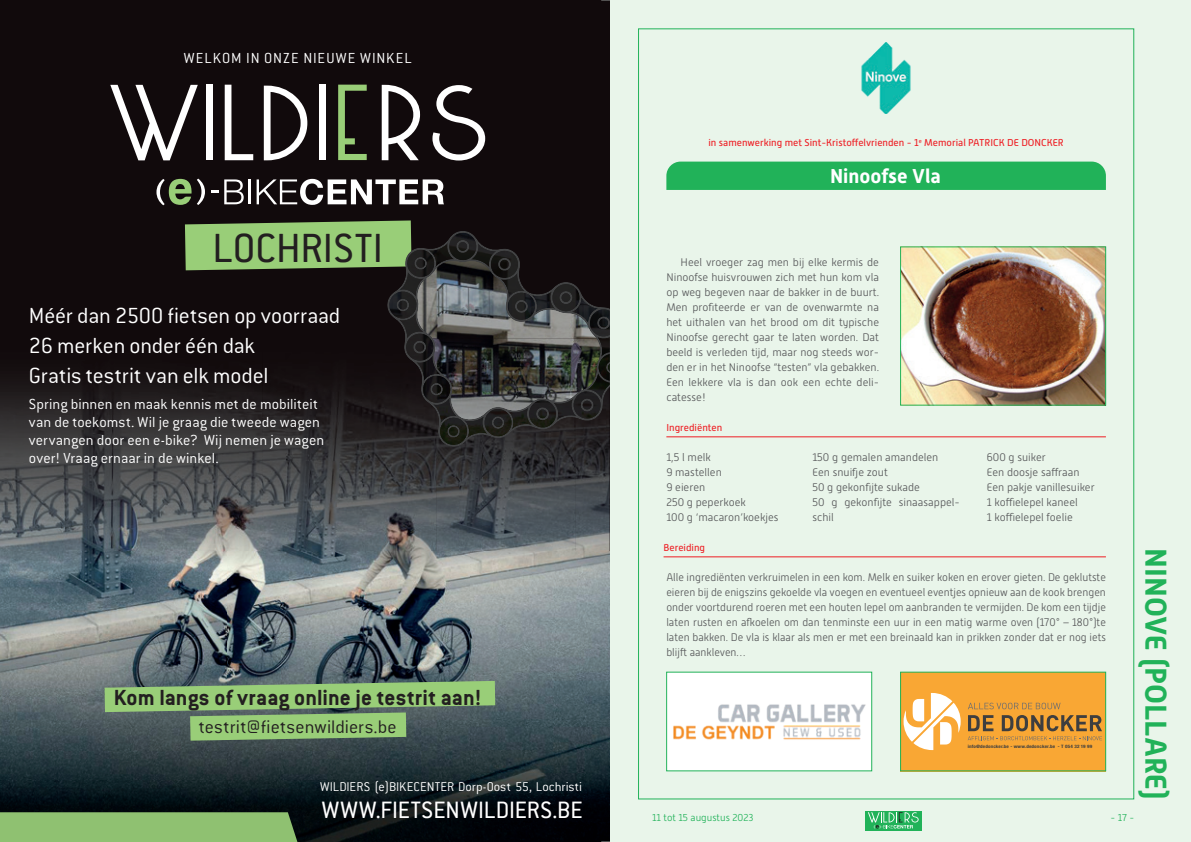
<style>
.page{position:relative;width:1191px;height:842px;background:#fff}
.page>*{position:absolute;margin:0;border:0;box-sizing:border-box;transform-origin:0 0}
.t1{font:44.7px "Conduit ITC";letter-spacing:.005em;color:#231f20}
.Zijtitels{font:700 30px "Alwyn New";color:#21b259}
.t2{font:26px "Conduit ITC";letter-spacing:.01em;color:#fff}
.t3{font:24px/30px "Conduit ITC Light";letter-spacing:-.01em;color:#fff}
.t4{font:700 24px "Conduit ITC";color:#231f20}
.t5{font:20px "Conduit ITC Light";letter-spacing:.005em;color:#231f20}
.Titels{font:700 20px "Alwyn New";color:#fff}
.t6{font:16px/18px "Conduit ITC Light";letter-spacing:.005em;color:#fff}
.t7{font:16px "Conduit ITC Light";letter-spacing:.06em;color:#fff}
.t8{font:14px "Conduit ITC Light";color:#fff}
.Tekst{font:300 11px/15px "Alwyn New";color:#57585a;text-align:justify}
.Tekst_Tabel{font:10px "Alwyn New";color:#ee1d23}
.t9{font:300 10px "Alwyn New";color:#21b259}
.t10{font:700 condensed 4.6px "Helvetica Neue LT Std";letter-spacing:.025em;color:#3e3e3f;scale:1.13 1}
</style>
<div class="page">
<div style="left:581px;top:0;width:610px;height:842px;background:#e9f5ea"></div>
<div style="left:865px;top:811px;width:56px;height:20px;background:linear-gradient(to right,#21b259,#21b259)"></div>
<div style="left:0;top:0;width:609px;height:842px;background:#110a0c"></div>
<img style="left:0;top:381px;width:436px;height:170px">
<img style="left:575px;top:448px;width:34px;height:103px">
<img style="left:436px;top:448px;width:139px;height:103px">
<img style="left:0;top:551px;width:609px;height:291px">
<svg style="left:185px;top:220px;width:226px;height:50px;background:#8dbd6e"></svg>
<svg style="left:105px;top:681px;width:390px;height:60px;background:#7ca26e"></svg>
<hr style="left:248px;top:179px;width:3px;height:25px;background:#fff">
<svg style="left:257px;top:179px;width:187px;height:26px"></svg>
<svg style="left:110px;top:85px;width:88px;height:75px"></svg>
<div style="left:206px;top:85px;width:7px;height:75px;background:#fff"></div>
<svg style="left:225px;top:85px;width:28px;height:75px"></svg>
<svg style="left:264px;top:86px;width:43px;height:74px"></svg>
<div style="left:319px;top:85px;width:7px;height:75px;background:#fff"></div>
<svg style="left:338px;top:85px;width:29px;height:75px"></svg>
<svg style="left:382px;top:85px;width:38px;height:75px"></svg>
<svg style="left:432px;top:85px;width:53px;height:75px"></svg>
<svg style="left:156px;top:179px;width:49px;height:26px"></svg>
<svg style="left:211px;top:179px;width:33px;height:25px"></svg>
<svg style="left:385px;top:230px;width:224px;height:218px"></svg>
<div style="left:0;top:812px;width:297px;height:30px;background:#8fc171"></div>
<svg style="left:595px;top:841px;width:14px;height:1px"></svg>
<img style="left:861px;top:43px;width:50px;height:70px">
<div style="left:666px;top:162px;width:440px;height:28px;background:#21b259"></div>
<div style="left:666px;top:672px;width:205px;height:99px;background:#fff"></div>
<img style="left:673px;top:704px;width:193px;height:36px">
<div style="left:666px;top:672px;width:206px;height:99px;border:1px solid #21b259"></div>
<div style="left:900px;top:672px;width:206px;height:99px;background:#f9a734"></div>
<svg style="left:903px;top:693px;width:57px;height:57px"></svg>
<svg style="left:968px;top:703px;width:92px;height:6px"></svg>
<svg style="left:968px;top:715px;width:134px;height:25px"></svg>
<div style="left:900px;top:672px;width:206px;height:99px;border:1px solid #21b259"></div>
<img style="left:902px;top:249px;width:202px;height:154px">
<div style="left:900px;top:247px;width:206px;height:158px;border:1px solid #21b259"></div>
<hr style="left:666px;top:437px;width:440px;height:1px;background:#ee1d23">
<hr style="left:663px;top:557px;width:443px;height:1px;background:#ee1d23">
<svg style="left:868px;top:812px;width:50px;height:16px"></svg>
<p class="t7" style="left:184px;top:48px;width:229px">WELKOM IN ONZE NIEUWE WINKEL</p>
<p class="t1" style="left:212px;top:221px;width:172px">LOCHRISTI</p>
<p class="t3" style="left:29px;top:299px;width:313px">Méér dan 2500 fietsen op voorraad<br>26 merken onder één dak<br>Gratis testrit van elk model</p>
<p class="t6" style="left:29px;top:395px;width:297px">Spring binnen en maak kennis met de mobiliteit van de toekomst. Wil je graag die tweede wagen vervangen door een e-bike? Wij nemen je wagen over! Vraag ernaar in de winkel.</p>
<p class="t4" style="left:114px;top:683px;width:369px">Kom langs of vraag online je testrit aan!</p>
<p class="t5" style="left:199px;top:715px;width:199px">testrit@fietsenwildiers.be</p>
<p class="t8" style="left:320px;top:778px;width:263px">WILDIERS (e)BIKECENTER Dorp-Oost 55, Lochristi</p>
<p class="t2" style="left:322px;top:794px;width:262px">WWW.FIETSENWILDIERS.BE</p>
<p class="Tekst_Tabel" style="left:708px;top:137px;width:357px">in samenwerking met Sint-Kristoffelvrienden - 1<sup>e</sup> Memorial PATRICK DE DONCKER</p>
<p class="Titels" style="left:830px;top:164px;width:112px">Ninoofse Vla</p>
<p class="Tekst" style="left:666px;top:255px;width:214px;text-indent:14px">Heel vroeger zag men bij elke kermis de Ninoofse huisvrouwen zich met hun kom vla op weg begeven naar de bakker in de buurt.<br>Men profiteerde er van de ovenwarmte na het uithalen van het brood om dit typische Ninoofse gerecht gaar te laten worden. Dat beeld is verleden tijd, maar nog steeds wor&shy;den er in het Ninoofse “testen” vla gebakken.<br>Een lekkere vla is dan ook een echte deli&shy;catesse!</p>
<p class="Tekst_Tabel" style="left:666px;top:422px;width:57px">Ingrediënten</p>
<p class="Tekst" style="left:666px;top:450px;width:46px">1,5 l melk</p>
<p class="Tekst" style="left:666px;top:465px;width:57px">9 mastellen</p>
<p class="Tekst" style="left:666px;top:480px;width:40px">9 eieren</p>
<p class="Tekst" style="left:666px;top:495px;width:81px">250 g peperkoek</p>
<p class="Tekst" style="left:666px;top:510px;width:114px">100 g ‘macaron’koekjes</p>
<p class="Tekst_Tabel" style="left:663px;top:542px;width:43px">Bereiding</p>
<p class="Tekst" style="left:812px;top:450px;width:127px">150 g gemalen amandelen</p>
<p class="Tekst" style="left:812px;top:465px;width:77px">Een snuifje zout</p>
<p class="Tekst" style="left:812px;top:480px;width:109px">50 g gekonfijte sukade</p>
<p class="Tekst" style="left:812px;top:495px;width:149px">50 g gekonfijte sinaasappel&shy;schil</p>
<p class="Tekst" style="left:986px;top:450px;width:61px">600 g suiker</p>
<p class="Tekst" style="left:986px;top:465px;width:94px">Een doosje saffraan</p>
<p class="Tekst" style="left:986px;top:480px;width:109px">Een pakje vanillesuiker</p>
<p class="Tekst" style="left:986px;top:495px;width:92px">1 koffielepel kaneel</p>
<p class="Tekst" style="left:986px;top:510px;width:87px">1 koffielepel foelie</p>
<p class="Tekst" style="left:666px;top:570px;width:441px">Alle ingrediënten verkruimelen in een kom. Melk en suiker koken en erover gieten. De geklutste eieren bij de enigszins gekoelde vla voegen en eventueel eventjes opnieuw aan de kook brengen onder voortdurend roeren met een houten lepel om aanbranden te vermijden. De kom een tijdje laten rusten en afkoelen om dan tenminste een uur in een matig warme oven (170° – 180°)te laten bakken. De vla is klaar als men er met een breinaald kan in prikken zonder dat er nog iets blijft aankleven…</p>
<p class="t10" style="left:967px;top:744px;width:112px">info@dedoncker.be - www.dedoncker.be - T 054 32 19 99</p>
<p class="Zijtitels" style="left:1173px;top:548px;width:253px;rotate:90deg">NINOVE (POLLARE)</p>
<p class="t9" style="left:652px;top:812px;width:103px">11 tot 15 augustus 2023</p>
<p class="t9" style="left:1110px;top:812px;width:25px">- 17 -</p>
</div>
